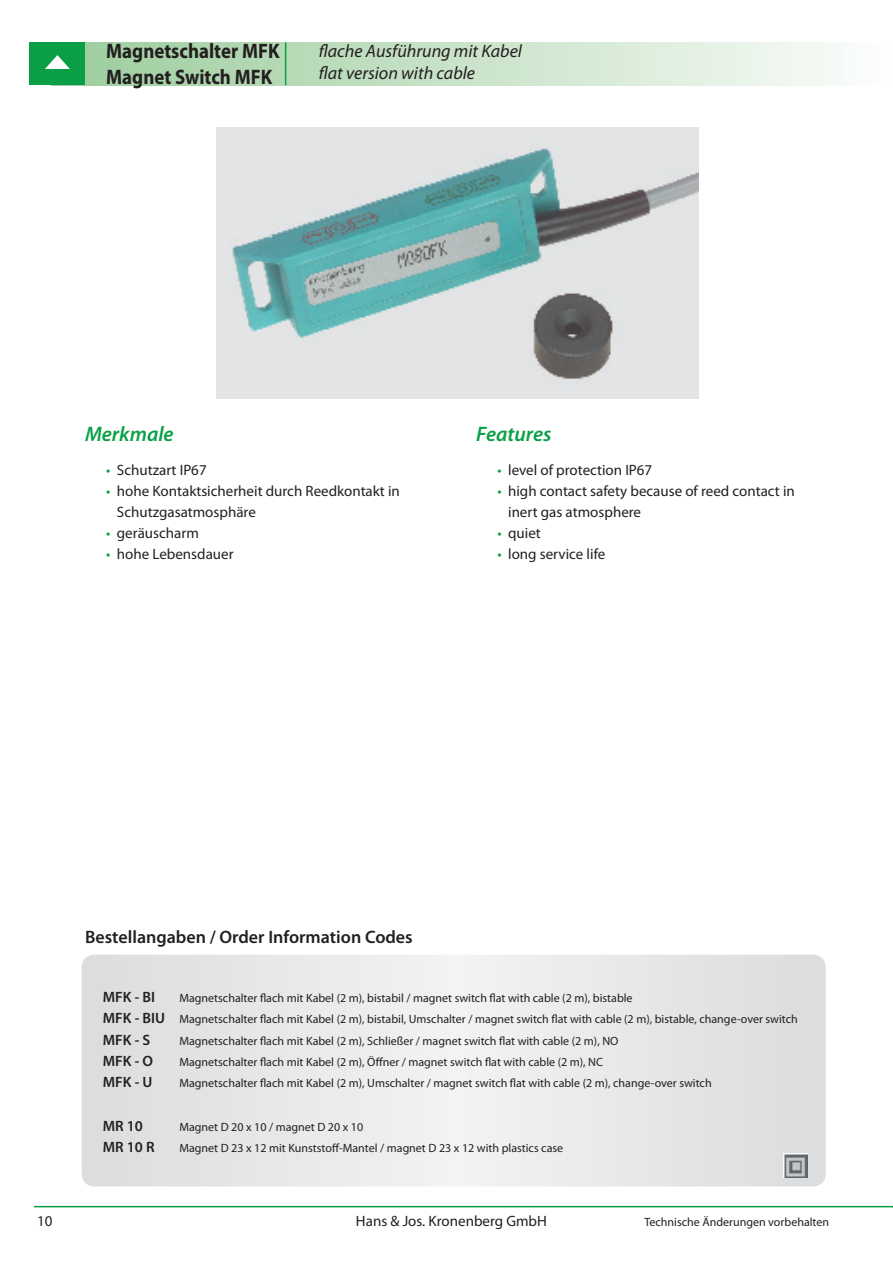
<style>
.page{position:relative;width:893px;height:1263px;background:#fff}
.page>*{position:absolute;margin:0;border:0;box-sizing:border-box;transform-origin:0 0}
.t1{font:700 21px/25.2px "Myriad Pro";color:#231f20;scale:.9 1}
.t2{font:italic 600 21px "Myriad Pro";color:#0a9f46}
.t3{font:italic 18px/21.6px "Myriad Pro";color:#231f20}
.t4{font:600 18px "Myriad Pro";color:#231f20}
.t5{font:15px/21px "Myriad Pro";color:#231f20}
.t6{font:600 15px "Myriad Pro";color:#231f20}
.t7{font:12px/21.3px "Myriad Pro";color:#231f20}
.s1{color:#0a9f46}
.s2{font-weight:600;font-size:15px}
</style>
<div class="page">
<div style="left:51px;top:43px;width:842px;height:42px;background:linear-gradient(to right,#9bcc9b,#fbfdfb)"></div>
<div style="left:30px;top:43px;width:55px;height:42px;background:#0a9f46"></div>
<svg style="left:45px;top:55px;width:25px;height:14px"></svg>
<hr style="left:285px;top:43px;width:1px;height:42px;background:#0a9f46">
<hr style="left:34px;top:1206px;width:859px;height:1px;background:#0a9f46">
<hr style="left:892px;top:43px;width:1px;height:42px;background:#fdfefe">
<svg style="left:82px;top:955px;width:744px;height:231px"></svg>
<img style="left:217px;top:128px;width:482px;height:270px">
<img style="left:784px;top:1154px;width:24px;height:24px">
<h1 class="t1" style="left:106px;top:39px;width:194px">Magnetschalter MFK<br>Magnet Switch MFK</h1>
<h2 class="t3" style="left:319px;top:41px;width:205px">flache Ausführung mit Kabel flat version with cable</h2>
<h1 class="t2" style="left:85px;top:422px;width:90px">Merkmale</h1>
<p class="t5" style="left:106px;top:459px;width:102px"><span class="s1">•</span> Schutzart IP67</p>
<p class="t5" style="left:117px;top:480px;width:284px;text-indent:-11px"><span class="s1">•</span> hohe Kontaktsicherheit durch Reedkontakt in<br>Schutzgasatmosphäre</p>
<p class="t5" style="left:106px;top:522px;width:94px"><span class="s1">•</span> geräuscharm</p>
<p class="t5" style="left:106px;top:543px;width:129px"><span class="s1">•</span> hohe Lebensdauer</p>
<h1 class="t2" style="left:476px;top:422px;width:77px">Features</h1>
<p class="t5" style="left:497px;top:459px;width:156px"><span class="s1">•</span> level of protection IP67</p>
<p class="t5" style="left:508px;top:480px;width:288px;text-indent:-11px"><span class="s1">•</span> high contact safety because of reed contact in inert gas atmosphere</p>
<p class="t5" style="left:497px;top:522px;width:45px"><span class="s1">•</span> quiet</p>
<p class="t5" style="left:497px;top:543px;width:109px"><span class="s1">•</span> long service life</p>
<h2 class="t4" style="left:85px;top:927px;width:329px">Bestellangaben / Order Information Codes</h2>
<p class="t6" style="left:103px;top:989px;width:54px">MFK - BI</p>
<p class="t7" style="left:103px;top:988px;width:696px;text-indent:77px">Magnetschalter flach mit Kabel (2 m), bistabil / magnet switch flat with cable (2 m), bistable<br><span class="s2">MFK - BIU</span> Magnetschalter flach mit Kabel (2 m), bistabil, Umschalter / magnet switch flat with cable (2 m), bistable, change-over switch</p>
<p class="t6" style="left:103px;top:1031px;width:49px">MFK - S</p>
<p class="t7" style="left:179px;top:1030px;width:441px">Magnetschalter flach mit Kabel (2 m), Schließer / magnet switch flat with cable (2 m), NO</p>
<p class="t6" style="left:103px;top:1052px;width:52px">MFK - O</p>
<p class="t7" style="left:179px;top:1051px;width:425px">Magnetschalter flach mit Kabel (2 m), Öffner / magnet switch flat with cable (2 m), NC</p>
<p class="t6" style="left:103px;top:1074px;width:51px">MFK - U</p>
<p class="t7" style="left:179px;top:1073px;width:534px">Magnetschalter flach mit Kabel (2 m), Umschalter / magnet switch flat with cable (2 m), change-over switch</p>
<p class="t6" style="left:103px;top:1117px;width:42px">MR 10</p>
<p class="t7" style="left:179px;top:1116px;width:185px">Magnet D 20 x 10 / magnet D 20 x 10</p>
<p class="t6" style="left:103px;top:1138px;width:53px">MR 10 R</p>
<p class="t7" style="left:179px;top:1137px;width:385px">Magnet D 23 x 12 mit Kunststoff-Mantel / magnet D 23 x 12 with plastics case</p>
<p class="t5" style="left:37px;top:1210px;width:17px">10</p>
<p class="t5" style="left:356px;top:1210px;width:192px">Hans &amp; Jos. Kronenberg GmbH</p>
<p class="t7" style="left:644px;top:1211px;width:186px">Technische Änderungen vorbehalten</p>
</div>
